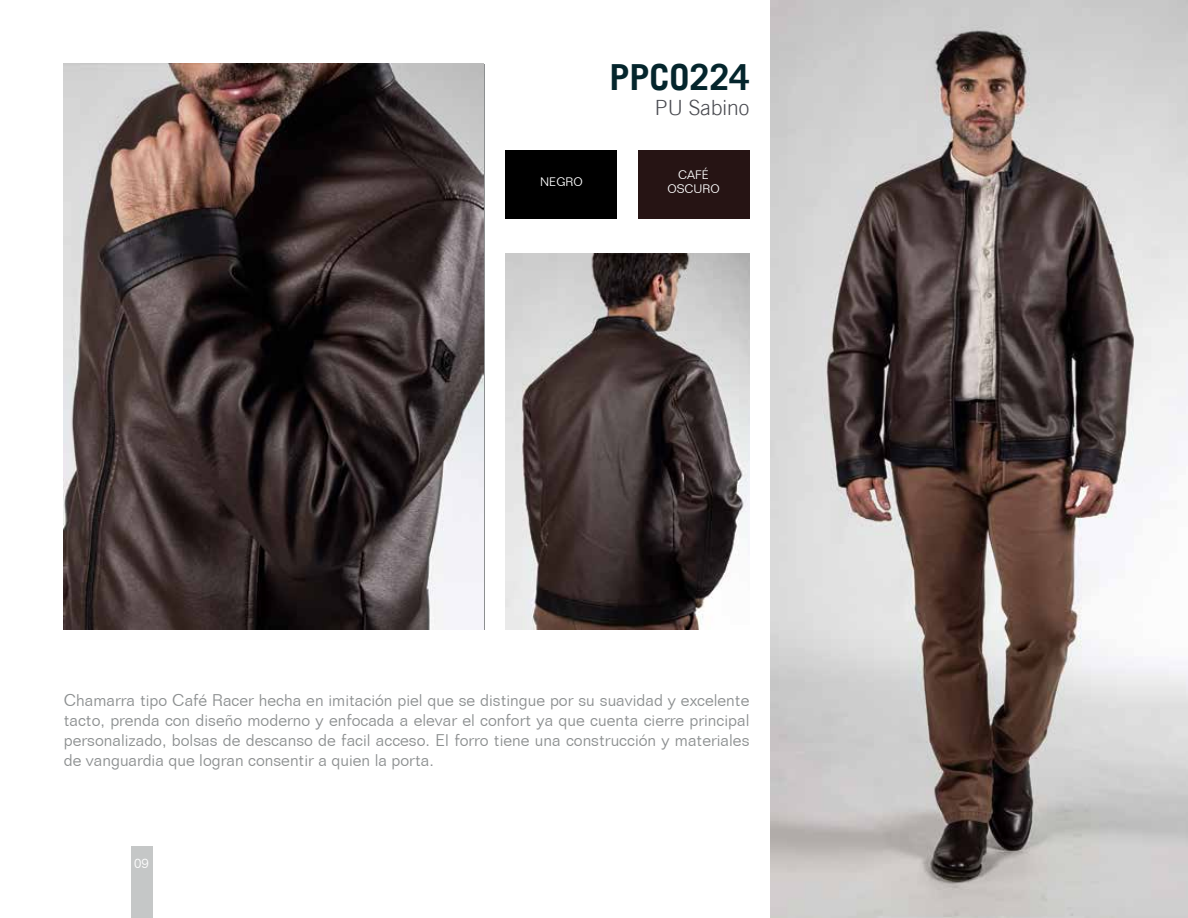
<style>
.page{position:relative;width:1188px;height:918px;background:#fff}
.page>*{position:absolute;margin:0;border:0;box-sizing:border-box;transform-origin:0 0}
.t1{font:700 36px "Trade Gothic LT";color:#04252c}
.t2{font:300 21px "Trade Gothic LT";color:#494a50}
.t3{font:300 16.5px/19.8px "Folio BT";color:#8c8f90;text-align:justify}
.t4{font:300 13.5px "Folio BT";color:#fff}
.t5{font:300 12px/14.4px "Folio BT";color:#fff;text-align:center}
</style>
<div class="page">
<div style="left:506px;top:150px;width:111px;height:69px;background:#000"></div>
<div style="left:638px;top:150px;width:111px;height:69px;background:#261414"></div>
<img style="left:771px;top:0;width:417px;height:918px">
<img style="left:64px;top:64px;width:420px;height:565px">
<img style="left:506px;top:253px;width:243px;height:377px">
<div style="left:131px;top:847px;width:21px;height:71px;background:#c5c7c7"></div>
<h1 class="t1" style="left:609px;top:55px;width:142px">PPCO224</h1>
<p class="t2" style="left:655px;top:95px;width:96px">PU Sabino</p>
<p class="t5" style="left:540px;top:175px;width:44px">NEGRO</p>
<p class="t5" style="left:667px;top:167px;width:54px">CAFÉ<br>OSCURO</p>
<p class="t3" style="left:64px;top:691px;width:687px">Chamarra tipo Café Racer hecha en imitación piel que se distingue por su suavidad y excelente tacto, prenda con diseño moderno y enfocada a elevar el confort ya que cuenta cierre principal personalizado, bolsas de descanso de facil acceso. El forro tiene una construcción y materiales de vanguardia que logran consentir a quien la porta.</p>
<p class="t4" style="left:134px;top:855px;width:16px">09</p>
</div>
